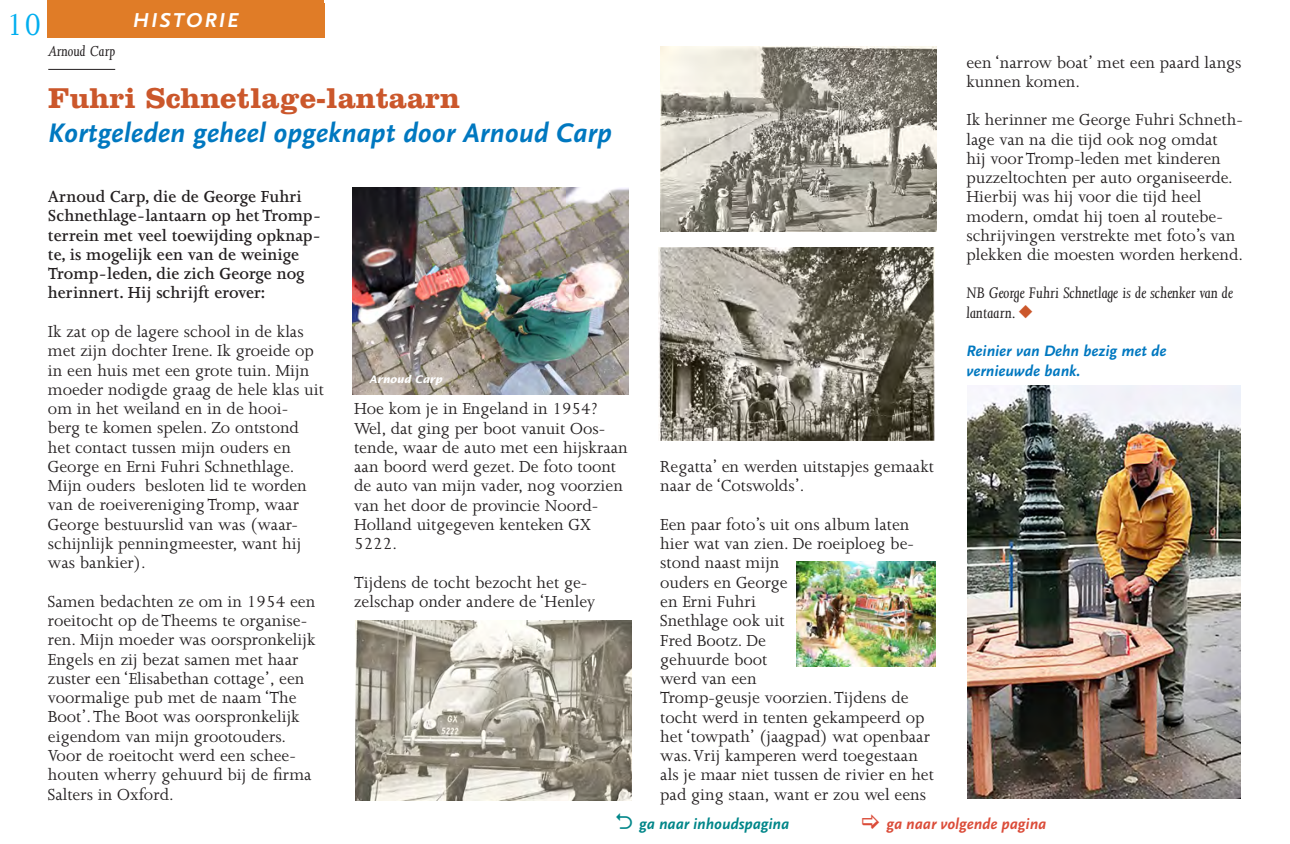
<style>
.page{position:relative;width:1290px;height:844px;background:#fff}
.page>*{position:absolute;margin:0;border:0;box-sizing:border-box;transform-origin:0 0}
.Basisalinea{font:35px "Joanna";color:#00aeef}
._1-kop{font:700 29.75px "Clarendon";color:#cb572b}
._1-kop-2{font:italic 700 28px "Scala Sans";color:#0078c0}
._1-kop-3{font:italic 700 21px "Scala Sans";letter-spacing:.1em;color:#fff}
._0-tekst{font:18.38px/19.2px "Joanna";color:#231f20}
._0-tekst-2{font:600 18.38px/19.2px "Joanna";color:#231f20}
._0-tekst-3{font:italic 17.5px/19.2px "Joanna";color:#231f20}
._8-auteur_-_boven_ko{font:italic 16.45px "Joanna";color:#231f20}
._5-interv_kopje{font:italic 700 15.75px "Scala Sans";color:#0078c0}
.Basisalinea-2{font:italic 700 15.75px "Scala Sans";color:#db4c39}
.Basisalinea-3{font:italic 700 15.75px "Scala Sans";color:#008689}
._9-bijschr{font:italic 700 10.5px "Lucida Sans";color:#fff}
.s1{color:#cb572b}
</style>
<div class="page">
<div style="left:47px;top:3px;width:278px;height:35px;background:#e07c27"></div>
<hr style="left:47px;top:0;width:276px;height:4px;background:#e07c27">
<hr style="left:48px;top:69px;width:67px;height:1px;background:#231f20">
<img style="left:353px;top:187px;width:276px;height:207px">
<img style="left:355px;top:620px;width:276px;height:180px">
<img style="left:659px;top:247px;width:276px;height:193px">
<img style="left:967px;top:385px;width:274px;height:413px">
<img style="left:797px;top:561px;width:139px;height:104px">
<img style="left:660px;top:46px;width:276px;height:185px">
<p class="Basisalinea" style="left:6px;top:6px;width:38px">10</p>
<p class="_1-kop-3" style="left:133px;top:9px;width:107px">HISTORIE</p>
<p class="_8-auteur_-_boven_ko" style="left:48px;top:42px;width:68px">Arnoud Carp</p>
<p class="_1-kop" style="left:48px;top:80px;width:413px">Fuhri Schnetlage-lantaarn</p>
<p class="_1-kop-2" style="left:48px;top:117px;width:565px">Kortgeleden geheel opgeknapt door Arnoud Carp</p>
<p class="_0-tekst-2" style="left:48px;top:187px;width:275px">Arnoud Carp, die de George Fuhri Schnethlage-lantaarn op het Tromp&shy;terrein met veel toewijding opknap&shy;te, is mogelijk een van de weinige Tromp-leden, die zich George nog herinnert. Hij schrijft erover:</p>
<p class="_0-tekst" style="left:48px;top:322px;width:277px">Ik zat op de lagere school in de klas met zijn dochter Irene. Ik groeide op in een huis met een grote tuin. Mijn moeder nodigde graag de hele klas uit om in het weiland en in de hooi&shy;berg te komen spelen. Zo ontstond het contact tussen mijn ouders en<br>George en Erni Fuhri Schnethlage.<br>Mijn ouders besloten lid te worden van de roeivereniging Tromp, waar<br>George bestuurslid van was (waar&shy;schijnlijk penningmeester, want hij was bankier).</p>
<p class="_0-tekst" style="left:48px;top:591px;width:269px">Samen bedachten ze om in 1954 een roeitocht op de Theems te organise&shy;ren. Mijn moeder was oorspronkelijk Engels en zij bezat samen met haar zuster een ‘Elisabethan cottage’, een voormalige pub met de naam ‘The Boot’. The Boot was oorspronkelijk eigendom van mijn grootouders.</p>
<p class="_0-tekst" style="left:48px;top:745px;width:265px">Voor de roeitocht werd een schee&shy;houten wherry gehuurd bij de firma<br>Salters in Oxford.</p>
<p class="_9-bijschr" style="left:369px;top:373px;width:75px">Arnoud Carp</p>
<p class="_0-tekst" style="left:354px;top:399px;width:275px">Hoe kom je in Engeland in 1954?<br>Wel, dat ging per boot vanuit Oos&shy;tende, waar de auto met een hijskraan aan boord werd gezet. De foto toont de auto van mijn vader, nog voorzien van het door de provincie Noord-<br>Holland uitgegeven kenteken GX<br>5222.</p>
<p class="_0-tekst" style="left:354px;top:572px;width:243px">Tijdens de tocht bezocht het ge&shy;zelschap onder andere de ‘Henley</p>
<p class="_0-tekst" style="left:966px;top:53px;width:277px">een ‘narrow boat’ met een paard langs kunnen komen.</p>
<p class="_0-tekst" style="left:966px;top:110px;width:278px">Ik herinner me George Fuhri Schneth&shy;lage van na die tijd ook nog omdat<br>hij voor Tromp-leden met kinderen puzzeltochten per auto organiseerde.<br>Hierbij was hij voor die tijd heel modern, omdat hij toen al routebe&shy;schrijvingen verstrekte met foto’s van plekken die moesten worden herkend.</p>
<p class="_0-tekst-3" style="left:966px;top:283px;width:268px">NB George Fuhri Schnetlage is de schenker van de lantaarn. <span class="s1">◆</span></p>
<p class="_5-interv_kopje" style="left:966px;top:342px;width:202px">Reinier van Dehn bezig met de</p>
<p class="_5-interv_kopje" style="left:966px;top:362px;width:115px">vernieuwde bank.</p>
<p class="_0-tekst" style="left:660px;top:457px;width:275px">Regatta’ en werden uitstapjes gemaakt naar de ‘Cotswolds’.</p>
<p class="_0-tekst" style="left:660px;top:514px;width:275px">Een paar foto’s uit ons album laten hier wat van zien. De roeiploeg be&shy;stond naast mijn<br>ouders en George<br>en Erni Fuhri<br>Snethlage ook uit<br>Fred Bootz. De<br>gehuurde boot<br>werd van een<br>Tromp-geusje voorzien. Tijdens de tocht werd in tenten gekampeerd op het ‘towpath’ (jaagpad) wat openbaar was. Vrij kamperen werd toegestaan als je maar niet tussen de rivier en het pad ging staan, want er zou wel eens</p>
<p class="Basisalinea-3" style="left:639px;top:815px;width:151px">ga naar inhoudspagina</p>
<p class="Basisalinea-2" style="left:886px;top:815px;width:161px">ga naar volgende pagina</p>
</div>
